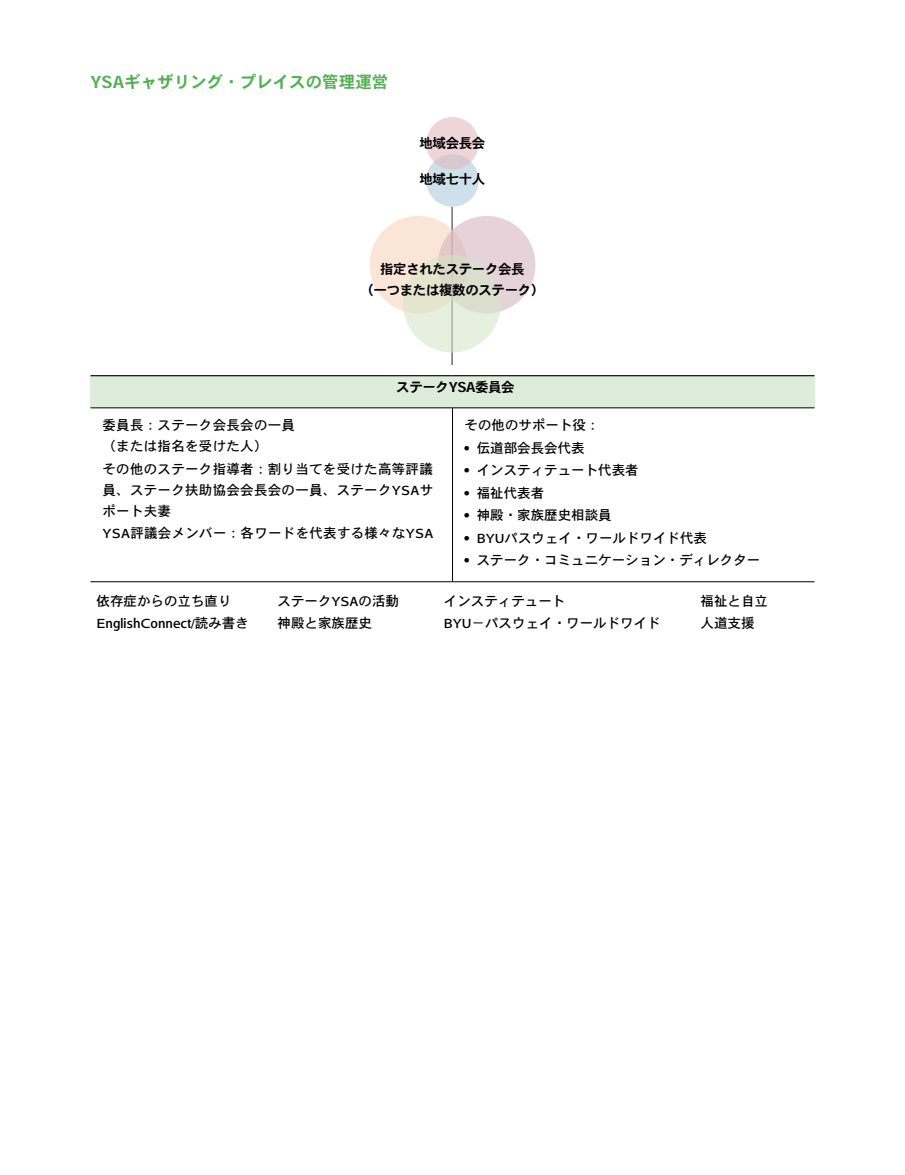
<style>
.page{position:relative;width:905px;height:1175px;background:#fff}
.page>*{position:absolute;margin:0;border:0;box-sizing:border-box;transform-origin:0 0}
.t1{font:16.5px "Heisei Kaku Go Std W7";color:#52b052}
.Level_2_Regular_Text{font:13.5px/21px "Heisei Kaku Go Std W5";color:#000;text-align:justify}
.Level_2_Regular_Text-2{font:13.5px/21px "Heisei Kaku Go Std W5";letter-spacing:.02em;color:#000}
.Graphic_Text{font:13.5px/21px "Heisei Kaku Go Std W7";letter-spacing:-.03em;color:#000;text-align:center}
</style>
<div class="page">
<hr style="left:451px;top:207px;width:2px;height:158px;background:#000">
<div style="left:426px;top:154px;width:52px;height:53px;background:#cee0e9;border-radius:50%"></div>
<div style="left:369px;top:216px;width:98px;height:97px;background:#fbe5d6;border-radius:50%"></div>
<div style="left:438px;top:216px;width:97px;height:97px;background:linear-gradient(to right,#e3cacb,#e7d7e0);border-radius:50%"></div>
<div style="left:403px;top:255px;width:97px;height:97px;background:linear-gradient(to bottom,#dbd9c5,#e7f3e2);border-radius:50%"></div>
<div style="left:426px;top:117px;width:52px;height:53px;background:linear-gradient(to bottom,#f4d9dd,#ddccd3);border-radius:50%"></div>
<div style="left:90px;top:376px;width:724px;height:32px;background:#deeddb"></div>
<hr style="left:90px;top:581px;width:362px;height:1px;background:#000">
<hr style="left:452px;top:581px;width:362px;height:1px;background:#000">
<hr style="left:90px;top:375px;width:362px;height:1px;background:#000">
<hr style="left:452px;top:375px;width:362px;height:1px;background:#000">
<hr style="left:90px;top:407px;width:362px;height:1px;background:#000">
<hr style="left:452px;top:407px;width:362px;height:1px;background:#000">
<hr style="left:452px;top:408px;width:1px;height:173px;background:#000">
<h1 class="t1" style="left:90px;top:71px;width:299px">YSAギャザリング・プレイスの管理運営</h1>
<p class="Graphic_Text" style="left:419px;top:132px;width:67px">地域会長会</p>
<p class="Graphic_Text" style="left:419px;top:169px;width:67px">地域七十人</p>
<p class="Graphic_Text" style="left:360px;top:259px;width:185px">指定されたステーク会長<br>（一つまたは複数のステーク）</p>
<h2 class="Graphic_Text" style="left:396px;top:377px;width:120px">ステークYSA委員会</h2>
<p class="Level_2_Regular_Text-2" style="left:102px;top:415px;width:194px">委員長：ステーク会長会の一員（または指名を受けた人）</p>
<p class="Level_2_Regular_Text" style="left:102px;top:458px;width:332px">その他のステーク指導者：割り当てを受けた高等評議員、ステーク扶助協会会長会の一員、ステークYSAサポート夫妻</p>
<p class="Level_2_Regular_Text-2" style="left:102px;top:523px;width:332px">YSA評議会メンバー：各ワードを代表する様々なYSA</p>
<p class="Level_2_Regular_Text" style="left:464px;top:415px;width:136px">その他のサポート役：</p>
<p class="Level_2_Regular_Text" style="left:464px;top:437px;width:122px">• 伝道部会長会代表</p>
<p class="Level_2_Regular_Text" style="left:464px;top:460px;width:176px">• インスティテュート代表者</p>
<p class="Level_2_Regular_Text" style="left:464px;top:482px;width:81px">• 福祉代表者</p>
<p class="Level_2_Regular_Text" style="left:464px;top:505px;width:149px">• 神殿・家族歴史相談員</p>
<p class="Level_2_Regular_Text" style="left:464px;top:527px;width:244px">• BYUパスウェイ・ワールドワイド代表</p>
<p class="Level_2_Regular_Text" style="left:464px;top:550px;width:297px">• ステーク・コミュニケーション・ディレクター</p>
<p class="Level_2_Regular_Text" style="left:96px;top:590px;width:136px">依存症からの立ち直り</p>
<p class="Level_2_Regular_Text" style="left:96px;top:613px;width:154px">EnglishConnect/読み書き</p>
<p class="Level_2_Regular_Text" style="left:277px;top:590px;width:123px">ステークYSAの活動</p>
<p class="Level_2_Regular_Text" style="left:277px;top:613px;width:96px">神殿と家族歴史</p>
<p class="Level_2_Regular_Text" style="left:444px;top:590px;width:123px">インスティテュート</p>
<p class="Level_2_Regular_Text" style="left:444px;top:613px;width:218px">BYU－パスウェイ・ワールドワイド</p>
<p class="Level_2_Regular_Text" style="left:700px;top:590px;width:69px">福祉と自立</p>
<p class="Level_2_Regular_Text" style="left:700px;top:613px;width:55px">人道支援</p>
</div>
